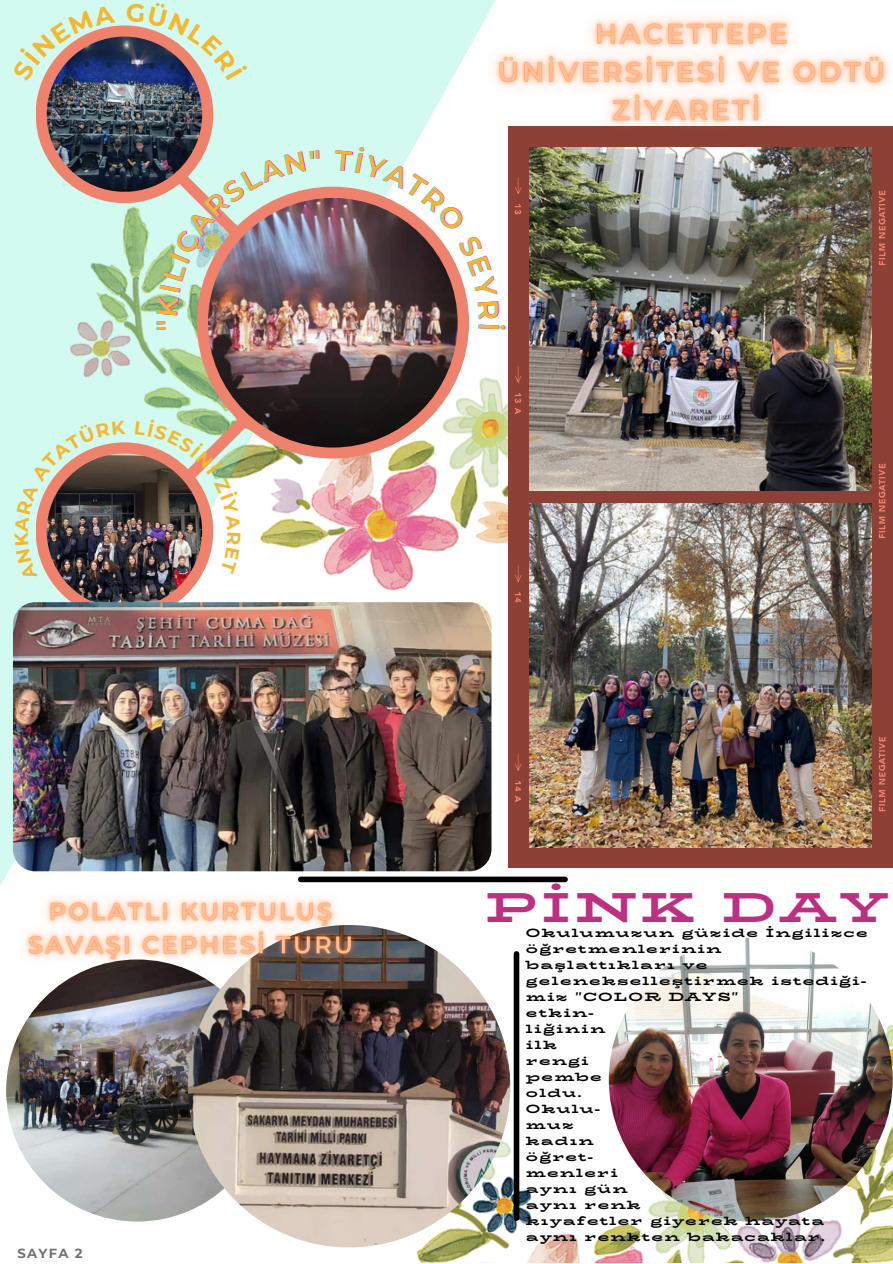
<style>
.page{position:relative;width:893px;height:1264px;background:#fff}
.page>*{position:absolute;margin:0;border:0;box-sizing:border-box;transform-origin:0 0}
.t1{font:800 42.15px "Bio Rhyme Expanded";letter-spacing:.1em;color:#bc3081}
.t2{font:700 13.2px "Montserrat";letter-spacing:.1em;color:#737373}
.t3{font:800 12px/16px "Bio Rhyme Expanded";letter-spacing:.1em;color:#000}
</style>
<div class="page">
<svg style="left:0;top:0;width:519px;height:886px;fill:#d2faf1"></svg>
<svg style="left:36px;top:25px;width:432px;height:577px;fill:#d2faf1"></svg>
<img style="left:47px;top:453px;width:155px;height:155px;border-radius:50%">
<img style="left:47px;top:37px;width:155px;height:155px">
<img style="left:208px;top:198px;width:249px;height:249px;border-radius:50%">
<img style="left:13px;top:602px;width:478px;height:269px;border-radius:22px">
<img style="left:6px;top:959px;width:262px;height:262px;border-radius:50%">
<img style="left:268px;top:967px;width:624px;height:295px">
<img style="left:188px;top:925px;width:322px;height:322px;border-radius:50%">
<div style="left:508px;top:126px;width:384px;height:741px;background:#8c4036"></div>
<img style="left:529px;top:503px;width:342px;height:344px">
<img style="left:529px;top:156px;width:342px;height:334px">
<svg style="left:878px;top:191px;width:7px;height:620px"></svg>
<img style="left:467px;top:0;width:422px;height:156px">
<img style="left:2px;top:872px;width:380px;height:113px">
<div style="left:301px;top:876px;width:264px;height:6px;background:#000"></div>
<img style="left:608px;top:937px;width:284px;height:284px;border-radius:50%">
<div style="left:513px;top:953px;width:6px;height:265px;background:#000"></div>
<svg style="left:12px;top:5px;width:103px;height:76px;background:#aabbc0"></svg>
<svg style="left:126px;top:1px;width:122px;height:79px;background:#aec1c4"></svg>
<img style="left:15px;top:420px;width:111px;height:161px">
<img style="left:135px;top:419px;width:105px;height:155px">
<svg style="left:157px;top:321px;width:8px;height:9px"></svg>
<img style="left:157px;top:150px;width:162px;height:165px">
<svg style="left:334px;top:147px;width:165px;height:172px"></svg>
<svg style="left:479px;top:325px;width:26px;height:5px"></svg>
<p class="t2" style="left:17px;top:1245px;width:67px">SAYFA 2</p>
<h1 class="t1" style="left:485px;top:874px;width:404px">PİNK DAY</h1>
<p class="t3" style="left:526px;top:924px;width:343px">Okulumuzun güzide İngilizce öğretmenlerinin başlattıkları ve gelenekselleştirmek istediği&shy;miz "COLOR DAYS"<br>etkin-<br>liğinin<br>ilk<br>rengi<br>pembe<br>oldu.<br>Okulu-<br>muz<br>kadın<br>öğret-<br>menleri<br>aynı gün<br>aynı renk<br>kıyafetler giyerek hayata aynı renkten bakacaklar.</p>
</div>
